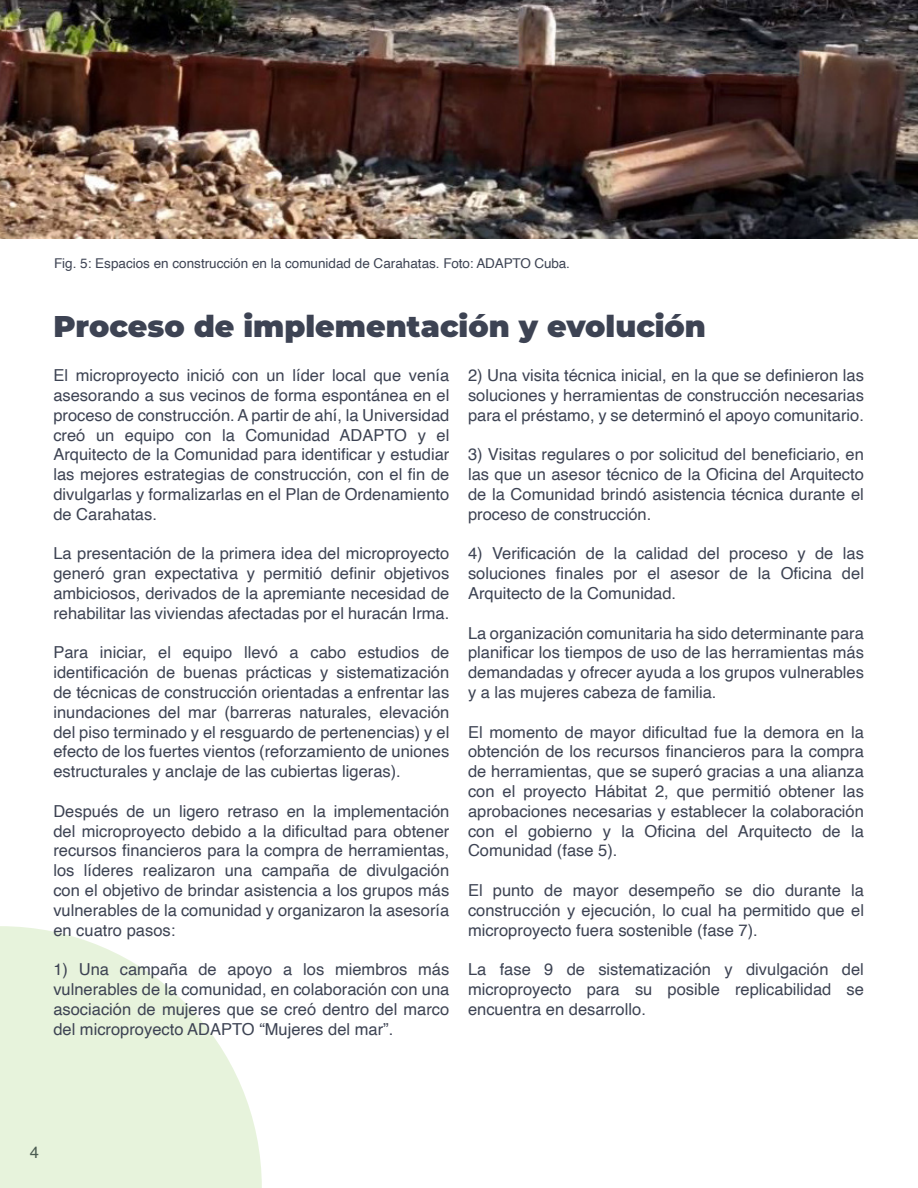
<style>
.page{position:relative;width:918px;height:1188px;background:#fff}
.page>*{position:absolute;margin:0;border:0;box-sizing:border-box;transform-origin:0 0}
.t1{font:900 30px "Montserrat";color:#3d4353}
.t2{font:16.5px/19.8px "Helvetica";color:#3d4353;text-align:justify}
.t3{font:13.5px "Helvetica";color:#3d4353}
</style>
<div class="page">
<svg style="left:0;top:926px;width:262px;height:262px;fill:#e7f3dc"></svg>
<img style="left:0;top:0;width:918px;height:239px">
<p class="t3" style="left:54px;top:253px;width:518px">Fig. 5: Espacios en construcción en la comunidad de Carahatas. Foto: ADAPTO Cuba.</p>
<h1 class="t1" style="left:53px;top:304px;width:654px">Proceso de implementación y evolución</h1>
<p class="t2" style="left:53px;top:366px;width:398px">El microproyecto inició con un líder local que venía asesorando a sus vecinos de forma espontánea en el proceso de construcción. A partir de ahí, la Universidad creó un equipo con la Comunidad ADAPTO y el Arquitecto de la Comunidad para identificar y estudiar las mejores estrategias de construcción, con el fin de divulgarlas y formalizarlas en el Plan de Ordenamiento de Carahatas.</p>
<p class="t2" style="left:53px;top:544px;width:397px">La presentación de la primera idea del microproyecto generó gran expectativa y permitió definir objetivos ambiciosos, derivados de la apremiante necesidad de rehabilitar las viviendas afectadas por el huracán Irma.</p>
<p class="t2" style="left:53px;top:643px;width:397px">Para iniciar, el equipo llevó a cabo estudios de identificación de buenas prácticas y sistematización de técnicas de construcción orientadas a enfrentar las inundaciones del mar (barreras naturales, elevación del piso terminado y el resguardo de pertenencias) y el efecto de los fuertes vientos (reforzamiento de uniones estructurales y anclaje de las cubiertas ligeras).</p>
<p class="t2" style="left:53px;top:802px;width:397px">Después de un ligero retraso en la implementación del microproyecto debido a la dificultad para obtener recursos financieros para la compra de herramientas, los líderes realizaron una campaña de divulgación con el objetivo de brindar asistencia a los grupos más vulnerables de la comunidad y organizaron la asesoría en cuatro pasos:</p>
<p class="t2" style="left:53px;top:960px;width:398px">1) Una campaña de apoyo a los miembros más vulnerables de la comunidad, en colaboración con una asociación de mujeres que se creó dentro del marco del microproyecto ADAPTO “Mujeres del mar”.</p>
<p class="t2" style="left:468px;top:366px;width:397px">2) Una visita técnica inicial, en la que se definieron las soluciones y herramientas de construcción necesarias para el préstamo, y se determinó el apoyo comunitario.</p>
<p class="t2" style="left:468px;top:445px;width:397px">3) Visitas regulares o por solicitud del beneficiario, en las que un asesor técnico de la Oficina del Arquitecto de la Comunidad brindó asistencia técnica durante el proceso de construcción.</p>
<p class="t2" style="left:468px;top:544px;width:397px">4) Verificación de la calidad del proceso y de las soluciones finales por el asesor de la Oficina del Arquitecto de la Comunidad.</p>
<p class="t2" style="left:468px;top:624px;width:397px">La organización comunitaria ha sido determinante para planificar los tiempos de uso de las herramientas más demandadas y ofrecer ayuda a los grupos vulnerables y a las mujeres cabeza de familia.</p>
<p class="t2" style="left:468px;top:723px;width:397px">El momento de mayor dificultad fue la demora en la obtención de los recursos financieros para la compra de herramientas, que se superó gracias a una alianza con el proyecto Hábitat 2, que permitió obtener las aprobaciones necesarias y establecer la colaboración con el gobierno y la Oficina del Arquitecto de la Comunidad (fase 5).</p>
<p class="t2" style="left:468px;top:881px;width:398px">El punto de mayor desempeño se dio durante la construcción y ejecución, lo cual ha permitido que el microproyecto fuera sostenible (fase 7).</p>
<p class="t2" style="left:468px;top:960px;width:397px">La fase 9 de sistematización y divulgación del microproyecto para su posible replicabilidad se encuentra en desarrollo.</p>
<p class="t2" style="left:30px;top:1143px;width:11px">4</p>
</div>
